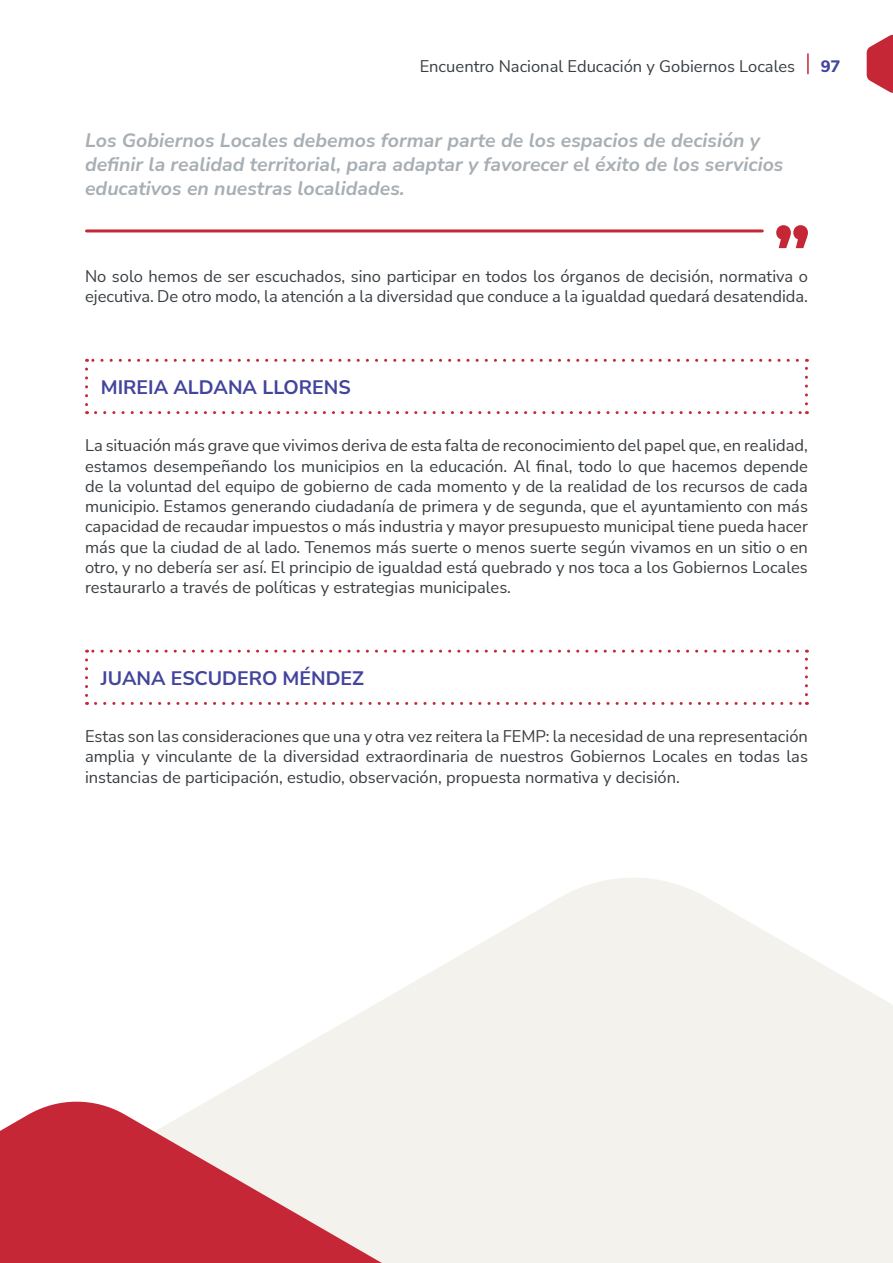
<style>
.page{position:relative;width:893px;height:1263px;background:#fff}
.page>*{position:absolute;margin:0;border:0;box-sizing:border-box;transform-origin:0 0}
.t1{font:italic 700 19.5px/24px "Nunito Sans";color:#a8afb4}
.t2{font:700 19.5px "Nunito Sans";color:#43449c}
.t3{font:16.5px/20.2px "Nunito Sans";color:#393e42;text-align:justify}
.t4{font:800 16.5px "Nunito Sans";color:#43449c}
</style>
<div class="page">
<svg style="left:867px;top:34px;width:26px;height:59px"></svg>
<hr style="left:807px;top:54px;width:2px;height:20px;background:#c52736">
<svg style="left:215px;top:878px;width:678px;height:385px;fill:#f3f2ed"></svg>
<svg style="left:0;top:1097px;width:412px;height:166px;background:#d98187"></svg>
<svg style="left:776px;top:225px;width:32px;height:23px"></svg>
<hr style="left:87px;top:229px;width:675px;height:3px;background:#c52736">
<svg style="left:85px;top:369px;width:3px;height:45px"></svg>
<svg style="left:96px;top:411px;width:711px;height:3px"></svg>
<svg style="left:805px;top:359px;width:3px;height:45px"></svg>
<svg style="left:87px;top:359px;width:710px;height:3px"></svg>
<svg style="left:85px;top:660px;width:3px;height:45px"></svg>
<svg style="left:96px;top:702px;width:711px;height:3px"></svg>
<svg style="left:805px;top:650px;width:3px;height:45px"></svg>
<svg style="left:87px;top:650px;width:710px;height:3px"></svg>
<p class="t3" style="left:420px;top:56px;width:377px">Encuentro Nacional Educación y Gobiernos Locales</p>
<p class="t4" style="left:821px;top:54px;width:21px">97</p>
<p class="t1" style="left:85px;top:128px;width:700px">Los Gobiernos Locales debemos formar parte de los espacios de decisión y definir la realidad territorial, para adaptar y favorecer el éxito de los servicios educativos en nuestras localidades.</p>
<p class="t3" style="left:85px;top:266px;width:724px">No solo hemos de ser escuchados, sino participar en todos los órganos de decisión, normativa o ejecutiva. De otro modo, la atención a la diversidad que conduce a la igualdad quedará desatendida.</p>
<p class="t2" style="left:101px;top:374px;width:251px">MIREIA ALDANA LLORENS</p>
<p class="t3" style="left:85px;top:435px;width:724px">La situación más grave que vivimos deriva de esta falta de reconocimiento del papel que, en realidad, estamos desempeñando los municipios en la educación. Al final, todo lo que hacemos depende de la voluntad del equipo de gobierno de cada momento y de la realidad de los recursos de cada municipio. Estamos generando ciudadanía de primera y de segunda, que el ayuntamiento con más capacidad de recaudar impuestos o más industria y mayor presupuesto municipal tiene pueda hacer más que la ciudad de al lado. Tenemos más suerte o menos suerte según vivamos en un sitio o en otro, y no debería ser así. El principio de igualdad está quebrado y nos toca a los Gobiernos Locales restaurarlo a través de políticas y estrategias municipales.</p>
<p class="t2" style="left:101px;top:665px;width:265px">JUANA ESCUDERO MÉNDEZ</p>
<p class="t3" style="left:85px;top:726px;width:724px">Estas son las consideraciones que una y otra vez reitera la FEMP: la necesidad de una representación amplia y vinculante de la diversidad extraordinaria de nuestros Gobiernos Locales en todas las instancias de participación, estudio, observación, propuesta normativa y decisión.</p>
</div>
